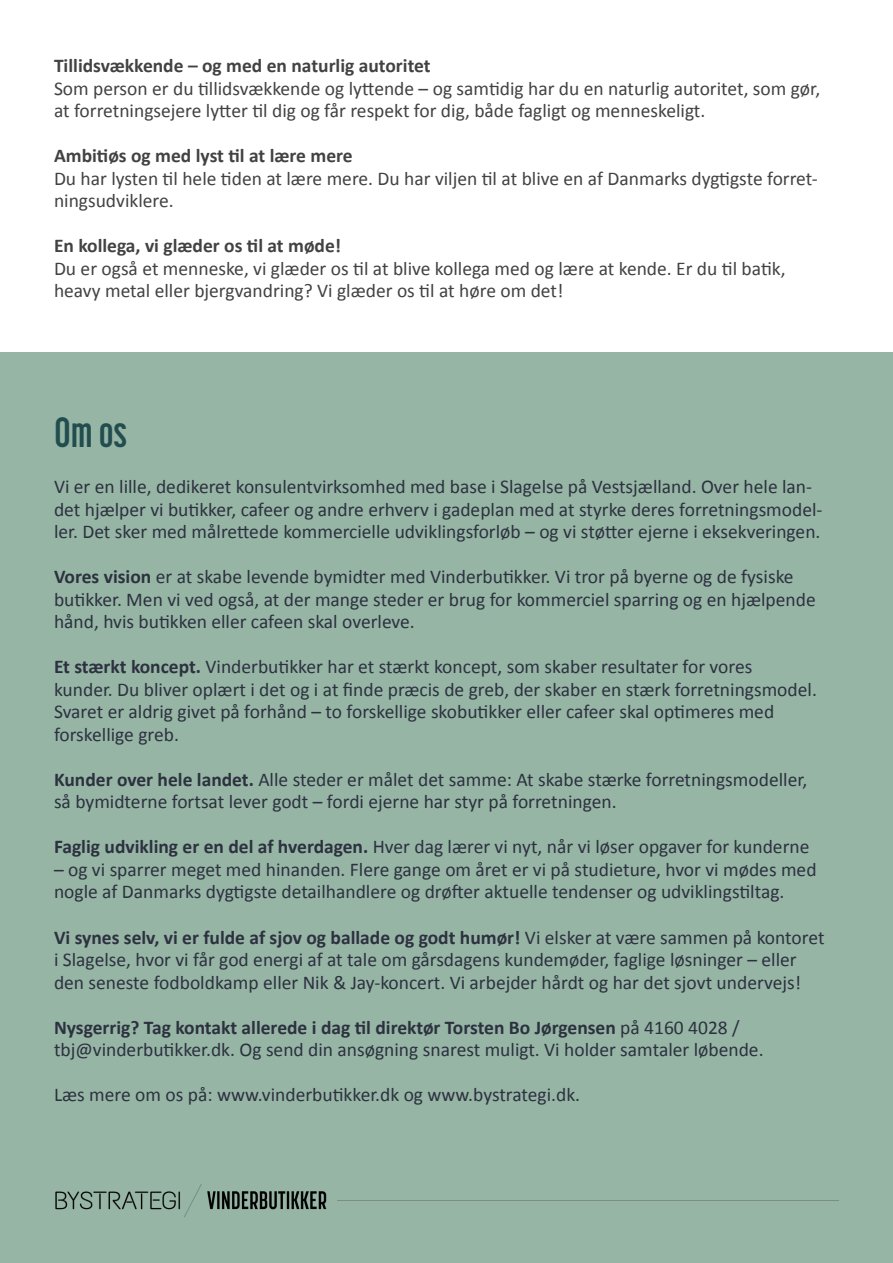
<style>
.page{position:relative;width:893px;height:1263px;background:#fff}
.page>*{position:absolute;margin:0;border:0;box-sizing:border-box;transform-origin:0 0}
.t1{font:700 42px "Korolev Compressed";color:#224d4f}
.t2{font:19.5px/22.5px "Calibri";color:#2d313f}
.t3{font:19.5px/22.5px "Calibri";color:#424242}
.t4{font:700 19.5px "Calibri";color:#424242}
.t5{font:700 19.5px "Calibri";color:#2d313f}
.s1{font-weight:700}
.s2{font-weight:400}
</style>
<div class="page">
<div style="left:0;top:353px;width:893px;height:910px;background:#96b5a5"></div>
<img style="left:208px;top:1191px;width:118px;height:19px">
<img style="left:55px;top:1192px;width:125px;height:17px">
<svg style="left:184px;top:1184px;width:18px;height:33px"></svg>
<hr style="left:337px;top:1200px;width:502px;height:1px;background:#1d1d1b">
<p class="t4" style="left:54px;top:53px;width:378px">Tillidsvækkende – og med en naturlig autoritet</p>
<p class="t3" style="left:54px;top:77px;width:768px">Som person er du tillidsvækkende og lyttende – og samtidig har du en naturlig autoritet, som gør, at forretningsejere lytter til dig og får respekt for dig, både fagligt og menneskeligt.</p>
<p class="t4" style="left:54px;top:143px;width:300px">Ambitiøs og med lyst til at lære mere</p>
<p class="t3" style="left:54px;top:167px;width:765px">Du har lysten til hele tiden at lære mere. Du har viljen til at blive en af Danmarks dygtigste forret&shy;ningsudviklere.</p>
<p class="t4" style="left:54px;top:233px;width:289px">En kollega, vi glæder os til at møde!</p>
<p class="t3" style="left:54px;top:257px;width:733px">Du er også et menneske, vi glæder os til at blive kollega med og lære at kende. Er du til batik,</p>
<p class="t3" style="left:54px;top:280px;width:511px">heavy metal eller bjergvandring? Vi glæder os til at høre om det!</p>
<p class="t1" style="left:54px;top:409px;width:75px">Om os</p>
<p class="t2" style="left:54px;top:476px;width:770px">Vi er en lille, dedikeret konsulentvirksomhed med base i Slagelse på Vestsjælland. Over hele lan&shy;det hjælper vi butikker, cafeer og andre erhverv i gadeplan med at styrke deres forretningsmodel&shy;ler. Det sker med målrettede kommercielle udviklingsforløb – og vi støtter ejerne i eksekveringen.</p>
<p class="t2" style="left:54px;top:566px;width:763px"><span class="s1">Vores vision</span> er at skabe levende bymidter med Vinderbutikker. Vi tror på byerne og de fysiske butikker. Men vi ved også, at der mange steder er brug for kommerciel sparring og en hjælpende hånd, hvis butikken eller cafeen skal overleve.</p>
<p class="t2" style="left:54px;top:656px;width:700px"><span class="s1">Et stærkt koncept.</span> Vinderbutikker har et stærkt koncept, som skaber resultater for vores</p>
<p class="t2" style="left:54px;top:678px;width:764px">kunder. Du bliver oplært i det og i at finde præcis de greb, der skaber en stærk forretningsmodel.<br>Svaret er aldrig givet på forhånd – to forskellige skobutikker eller cafeer skal optimeres med</p>
<p class="t2" style="left:54px;top:723px;width:126px">forskellige greb.</p>
<p class="t2" style="left:54px;top:768px;width:755px"><span class="s1">Kunder over hele landet.</span> Alle steder er målet det samme: At skabe stærke forretningsmodeller, så bymidterne fortsat lever godt – fordi ejerne har styr på forretningen.</p>
<p class="t2" style="left:54px;top:836px;width:757px"><span class="s1">Faglig udvikling er en del af hverdagen.</span> Hver dag lærer vi nyt, når vi løser opgaver for kunderne</p>
<p class="t2" style="left:54px;top:858px;width:764px">– og vi sparrer meget med hinanden. Flere gange om året er vi på studieture, hvor vi mødes med nogle af Danmarks dygtigste detailhandlere og drøfter aktuelle tendenser og udviklingstiltag.</p>
<p class="t2" style="left:54px;top:926px;width:772px"><span class="s1">Vi synes selv, vi er fulde af sjov og ballade og godt humør!</span> Vi elsker at være sammen på kontoret i Slagelse, hvor vi får god energi af at tale om gårsdagens kundemøder, faglige løsninger – eller den seneste fodboldkamp eller Nik &amp; Jay-koncert. Vi arbejder hårdt og har det sjovt undervejs!</p>
<p class="t5" style="left:54px;top:1014px;width:687px">Nysgerrig? Tag kontakt allerede i dag til direktør Torsten Bo Jørgensen <span class="s2">på 4160 4028 /</span></p>
<p class="t2" style="left:54px;top:1038px;width:711px">tbj@vinderbutikker.dk. Og send din ansøgning snarest muligt. Vi holder samtaler løbende.</p>
<p class="t2" style="left:54px;top:1083px;width:528px">Læs mere om os på: www.vinderbutikker.dk og www.bystrategi.dk.</p>
</div>
